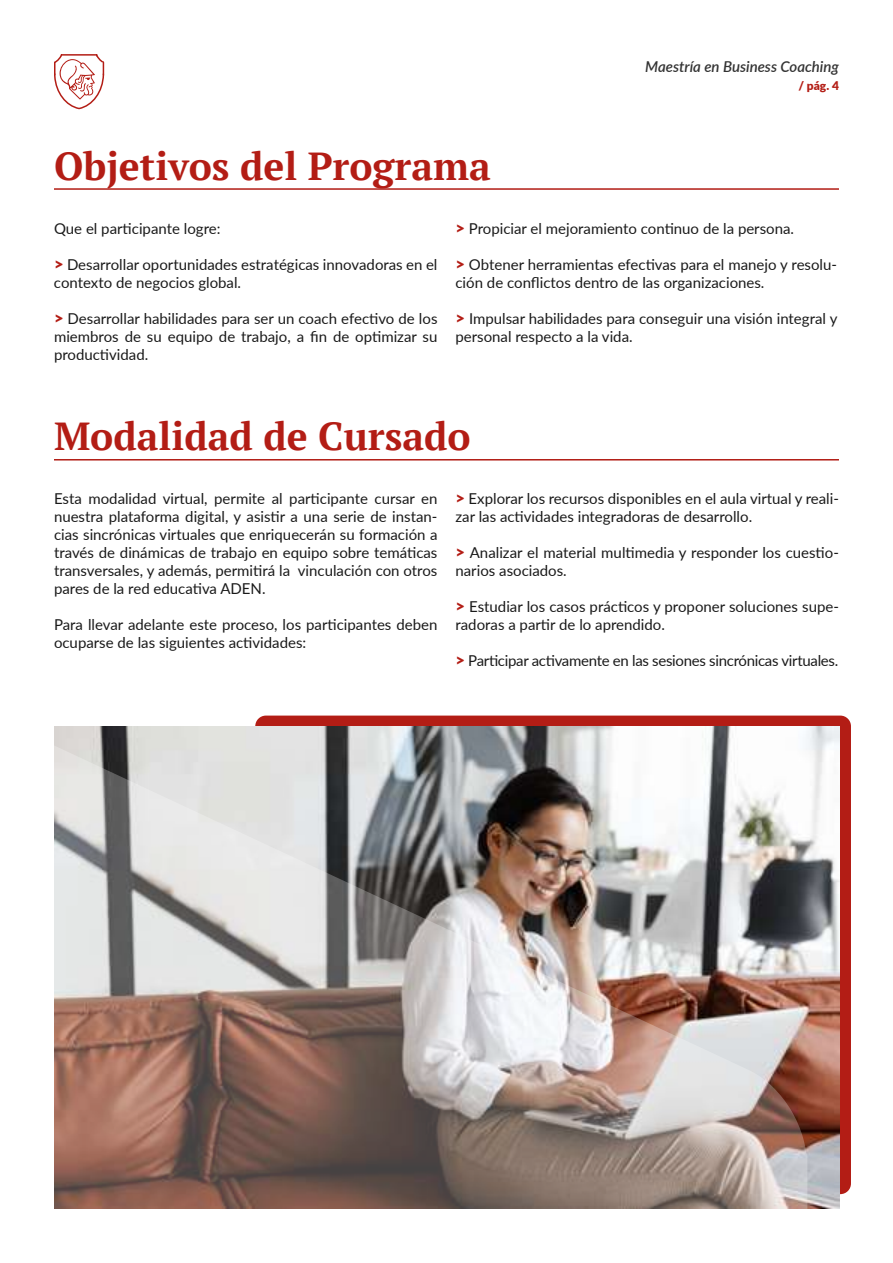
<style>
.page{position:relative;width:893px;height:1263px;background:#fff}
.page>*{position:absolute;margin:0;border:0;box-sizing:border-box;transform-origin:0 0}
.t1{font:700 39px "PT Serif";color:#b31d15}
.t2{font:15px/18px "Lato";color:#1a1a1a}
.t3{font:15px "Lato";letter-spacing:-.02em;color:#1a1a1a}
.t4{font:italic 600 15px "Lato";color:#333}
.t5{font:900 12px "Lato";color:#b31d15}
.s1{font-weight:900;font-size:16.5px;color:#b31d15}
</style>
<div class="page">
<svg style="left:54px;top:54px;width:51px;height:56px"></svg>
<hr style="left:54px;top:188px;width:785px;height:2px;background:#b21c14">
<hr style="left:54px;top:459px;width:785px;height:1px;background:#b21c14">
<div style="left:255px;top:716px;width:596px;height:478px;background:#b31d15;border-radius:11px"></div>
<img style="left:54px;top:726px;width:785px;height:482px">
<img style="left:54px;top:744px;width:753px;height:465px">
<h1 class="t1" style="left:54px;top:141px;width:438px">Objetivos del Programa</h1>
<p class="t4" style="left:645px;top:56px;width:195px">Maestría en Business Coaching</p>
<p class="t5" style="left:798px;top:77px;width:42px">/ pág. 4</p>
<p class="t2" style="left:54px;top:219px;width:168px">Que el participante logre:</p>
<p class="t2" style="left:54px;top:255px;width:385px"><span class="s1">&gt;</span> Desarrollar oportunidades estratégicas innovadoras en el contexto de negocios global.</p>
<p class="t2" style="left:54px;top:309px;width:385px;text-align:justify"><span class="s1">&gt;</span> Desarrollar habilidades para ser un coach efectivo de los miembros de su equipo de trabajo, a fin de optimizar su productividad.</p>
<p class="t2" style="left:455px;top:219px;width:340px"><span class="s1">&gt;</span> Propiciar el mejoramiento continuo de la persona.</p>
<p class="t2" style="left:455px;top:255px;width:383px"><span class="s1">&gt;</span> Obtener herramientas efectivas para el manejo y resolu&shy;ción de conflictos dentro de las organizaciones.</p>
<p class="t2" style="left:455px;top:309px;width:383px"><span class="s1">&gt;</span> Impulsar habilidades para conseguir una visión integral y personal respecto a la vida.</p>
<h1 class="t1" style="left:54px;top:411px;width:418px">Modalidad de Cursado</h1>
<p class="t2" style="left:54px;top:489px;width:385px;text-align:justify">Esta modalidad virtual, permite al participante cursar en nuestra plataforma digital, y asistir a una serie de instan&shy;cias sincrónicas virtuales que enriquecerán su formación a través de dinámicas de trabajo en equipo sobre temáticas transversales, y además, permitirá la vinculación con otros pares de la red educativa ADEN.</p>
<p class="t2" style="left:54px;top:615px;width:385px">Para llevar adelante este proceso, los participantes deben ocuparse de las siguientes actividades:</p>
<p class="t2" style="left:455px;top:489px;width:385px"><span class="s1">&gt;</span> Explorar los recursos disponibles en el aula virtual y reali&shy;zar las actividades integradoras de desarrollo.</p>
<p class="t2" style="left:455px;top:543px;width:385px"><span class="s1">&gt;</span> Analizar el material multimedia y responder los cuestio&shy;narios asociados.</p>
<p class="t2" style="left:455px;top:597px;width:385px"><span class="s1">&gt;</span> Estudiar los casos prácticos y proponer soluciones supe&shy;radoras a partir de lo aprendido.</p>
<p class="t3" style="left:455px;top:650px;width:384px"><span class="s1">&gt;</span> Participar activamente en las sesiones sincrónicas virtuales.</p>
</div>
